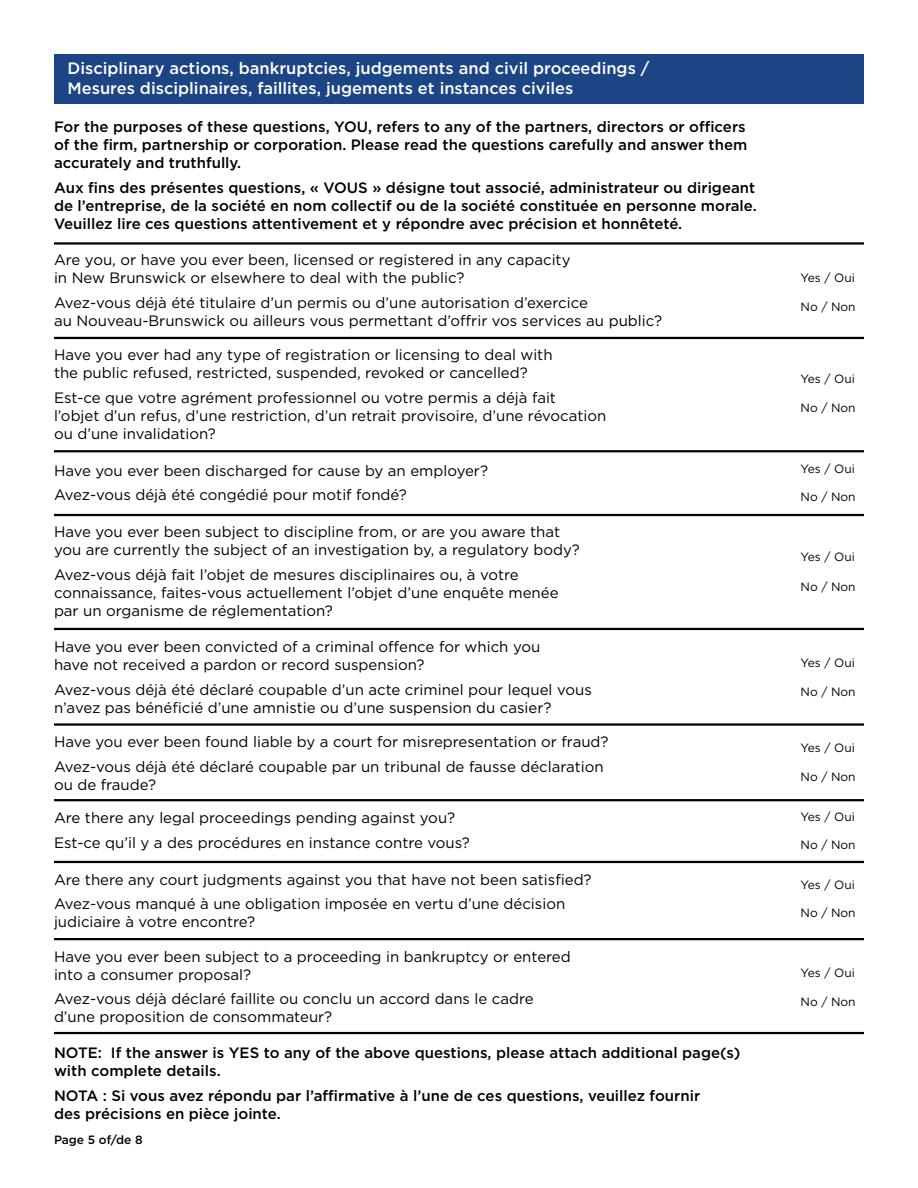
<style>
.page{position:relative;width:918px;height:1188px;background:#fff}
.page>*{position:absolute;margin:0;border:0;box-sizing:border-box;transform-origin:0 0}
.t1{font:500 16.5px/19.8px "Gotham";color:#fff}
.t2{font:15px/18px "Gotham";color:#000}
.t3{font:500 15px/18px "Gotham";color:#000;text-align:justify}
.Field_label{font:12px "Gotham";color:#000}
.t4{font:500 12px "Gotham";color:#000}
</style>
<div class="page">
<div style="left:54px;top:54px;width:810px;height:50px;background:#1c4586"></div>
<hr style="left:54px;top:337px;width:810px;height:2px;background:#000">
<hr style="left:54px;top:242px;width:810px;height:3px;background:#000">
<hr style="left:54px;top:450px;width:810px;height:2px;background:#000">
<hr style="left:54px;top:514px;width:810px;height:2px;background:#000">
<hr style="left:54px;top:628px;width:810px;height:2px;background:#000">
<hr style="left:54px;top:723px;width:810px;height:3px;background:#000">
<hr style="left:54px;top:799px;width:810px;height:2px;background:#000">
<hr style="left:54px;top:861px;width:810px;height:2px;background:#000">
<hr style="left:54px;top:938px;width:810px;height:2px;background:#000">
<hr style="left:54px;top:1032px;width:810px;height:2px;background:#000">
<h2 class="t1" style="left:68px;top:58px;width:584px">Disciplinary actions, bankruptcies, judgements and civil proceedings /<br>Mesures disciplinaires, faillites, jugements et instances civiles</h2>
<p class="t3" style="left:54px;top:118px;width:695px">For the purposes of these questions, YOU, refers to any of the partners, directors or officers of the firm, partnership or corporation. Please read the questions carefully and answer them accurately and truthfully.</p>
<p class="t3" style="left:54px;top:179px;width:704px">Aux fins des présentes questions, « VOUS » désigne tout associé, administrateur ou dirigeant de l’entreprise, de la société en nom collectif ou de la société constituée en personne morale.<br>Veuillez lire ces questions attentivement et y répondre avec précision et honnêteté.</p>
<p class="t2" style="left:54px;top:251px;width:518px">Are you, or have you ever been, licensed or registered in any capacity in New Brunswick or elsewhere to deal with the public?</p>
<p class="t2" style="left:54px;top:293px;width:610px">Avez-vous déjà été titulaire d’un permis ou d’une autorisation d’exercice<br>au Nouveau-Brunswick ou ailleurs vous permettant d’offrir vos services au public?</p>
<p class="t2" style="left:54px;top:346px;width:500px">Have you ever had any type of registration or licensing to deal with the public refused, restricted, suspended, revoked or cancelled?</p>
<p class="t2" style="left:54px;top:388px;width:554px">Est-ce que votre agrément professionnel ou votre permis a déjà fait<br>l’objet d’un refus, d’une restriction, d’un retrait provisoire, d’une révocation ou d’une invalidation?</p>
<p class="Field_label" style="left:801px;top:270px;width:56px">Yes / Oui</p>
<p class="Field_label" style="left:801px;top:299px;width:57px">No / Non</p>
<p class="Field_label" style="left:801px;top:371px;width:56px">Yes / Oui</p>
<p class="Field_label" style="left:801px;top:400px;width:57px">No / Non</p>
<p class="t2" style="left:54px;top:458px;width:436px;line-height:24.8px">Have you ever been discharged for cause by an employer?<br>Avez-vous déjà été congédié pour motif fondé?</p>
<p class="Field_label" style="left:801px;top:461px;width:56px">Yes / Oui</p>
<p class="Field_label" style="left:801px;top:489px;width:57px">No / Non</p>
<p class="t2" style="left:54px;top:522px;width:527px">Have you ever been subject to discipline from, or are you aware that you are currently the subject of an investigation by, a regulatory body?</p>
<p class="t2" style="left:54px;top:565px;width:506px">Avez-vous déjà fait l’objet de mesures disciplinaires ou, à votre connaissance, faites-vous actuellement l’objet d’une enquête menée par un organisme de réglementation?</p>
<p class="t2" style="left:54px;top:637px;width:488px">Have you ever been convicted of a criminal offence for which you have not received a pardon or record suspension?</p>
<p class="t2" style="left:54px;top:680px;width:539px">Avez-vous déjà été déclaré coupable d’un acte criminel pour lequel vous n’avez pas bénéficié d’une amnistie ou d’une suspension du casier?</p>
<p class="t2" style="left:54px;top:729px;width:556px;line-height:24.8px">Have you ever been found liable by a court for misrepresentation or fraud?<br>Avez-vous déjà été déclaré coupable par un tribunal de fausse déclaration</p>
<p class="t2" style="left:54px;top:775px;width:104px">ou de fraude?</p>
<p class="Field_label" style="left:801px;top:549px;width:56px">Yes / Oui</p>
<p class="Field_label" style="left:801px;top:579px;width:57px">No / Non</p>
<p class="Field_label" style="left:801px;top:655px;width:56px">Yes / Oui</p>
<p class="Field_label" style="left:801px;top:684px;width:57px">No / Non</p>
<p class="Field_label" style="left:801px;top:740px;width:56px">Yes / Oui</p>
<p class="Field_label" style="left:801px;top:769px;width:57px">No / Non</p>
<p class="t2" style="left:54px;top:805px;width:417px;line-height:24.8px">Are there any legal proceedings pending against you?<br>Est-ce qu’il y a des procédures en instance contre vous?</p>
<p class="Field_label" style="left:801px;top:809px;width:56px">Yes / Oui</p>
<p class="Field_label" style="left:801px;top:837px;width:57px">No / Non</p>
<p class="t2" style="left:54px;top:867px;width:539px;line-height:24.8px">Are there any court judgments against you that have not been satisfied?<br>Avez-vous manqué à une obligation imposée en vertu d’une décision</p>
<p class="t2" style="left:54px;top:913px;width:203px">judiciaire à votre encontre?</p>
<p class="t2" style="left:54px;top:947px;width:518px">Have you ever been subject to a proceeding in bankruptcy or entered into a consumer proposal?</p>
<p class="t2" style="left:54px;top:990px;width:481px">Avez-vous déjà déclaré faillite ou conclu un accord dans le cadre d’une proposition de consommateur?</p>
<p class="t3" style="left:54px;top:1044px;width:688px">NOTE: If the answer is YES to any of the above questions, please attach additional page(s) with complete details.</p>
<p class="t3" style="left:54px;top:1087px;width:648px">NOTA : Si vous avez répondu par l’affirmative à l’une de ces questions, veuillez fournir des précisions en pièce jointe.</p>
<p class="t4" style="left:54px;top:1132px;width:90px">Page 5 of/de 8</p>
<p class="Field_label" style="left:801px;top:877px;width:56px">Yes / Oui</p>
<p class="Field_label" style="left:801px;top:905px;width:57px">No / Non</p>
<p class="Field_label" style="left:801px;top:965px;width:56px">Yes / Oui</p>
<p class="Field_label" style="left:801px;top:994px;width:57px">No / Non</p>
</div>
